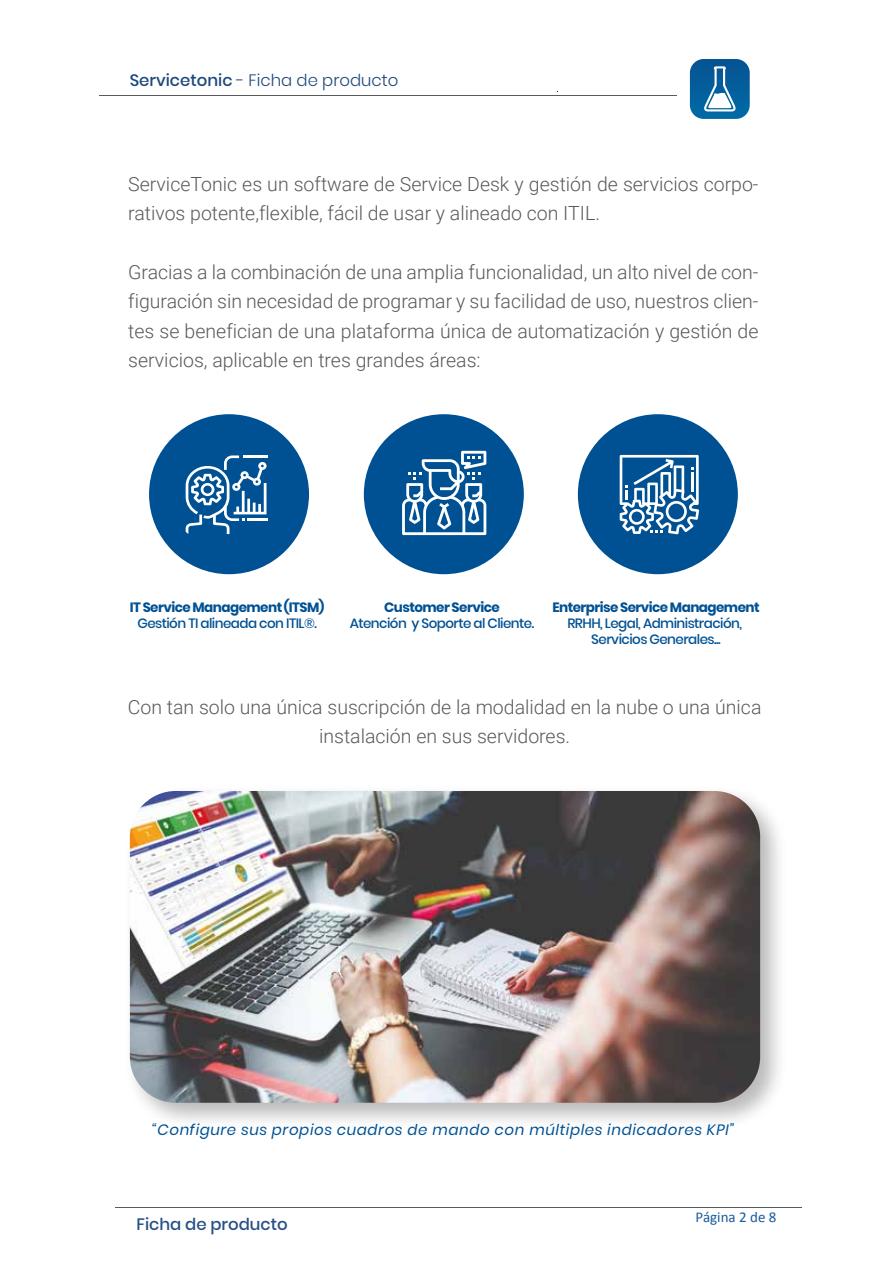
<style>
.page{position:relative;width:893px;height:1263px;background:#fff}
.page>*{position:absolute;margin:0;border:0;box-sizing:border-box;transform-origin:0 0}
.t1{font:300 19.5px/29.4px "Roboto";color:#58595b}
.t2{font:300 16.5px "Poppins";color:#1f497d}
.t3{font:500 16.5px "Poppins";color:#1f497d}
.t4{font:500 16.5px "Poppins";color:#275086}
.t5{font:italic 15px "Poppins";letter-spacing:.04em;color:#005193}
.t6{font:15px "Calibri";color:#005193}
.t7{font:15px "Calibri";color:#1a5a9d}
.t8{font:500 13.5px/16.2px "Poppins";letter-spacing:-.04em;color:#005193;text-align:center}
.t9{font:700 13.5px "Poppins";letter-spacing:-.04em;color:#005193}
.s1{font-weight:500}
</style>
<div class="page">
<hr style="left:99px;top:96px;width:578px;height:1px;background:#58595b">
<svg style="left:690px;top:59px;width:60px;height:60px;background:#347daf"></svg>
<div style="left:149px;top:414px;width:160px;height:160px;background:#005193;border-radius:50%"></div>
<div style="left:364px;top:414px;width:160px;height:160px;background:#005193;border-radius:50%"></div>
<svg style="left:186px;top:455px;width:81px;height:79px"></svg>
<hr style="left:247px;top:518px;width:21px;height:3px;background:#fff">
<hr style="left:243px;top:455px;width:25px;height:3px;background:#fff">
<div style="left:578px;top:414px;width:160px;height:160px;background:#005193;border-radius:50%"></div>
<svg style="left:620px;top:455px;width:79px;height:79px"></svg>
<svg style="left:402px;top:451px;width:84px;height:84px"></svg>
<img style="left:129px;top:807px;width:651px;height:315px">
<img style="left:130px;top:791px;width:630px;height:312px">
<hr style="left:115px;top:1207px;width:686px;height:1px;background:#58595b">
<p class="t2" style="left:130px;top:71px;width:270px"><span class="s1">Servicetonic</span> - Ficha de producto</p>
<p class="t1" style="left:128px;top:168px;width:632px">ServiceTonic es un software de Service Desk y gestión de servicios corpo&shy;rativos potente,flexible, fácil de usar y alineado con ITIL.</p>
<p class="t1" style="left:128px;top:257px;width:632px;text-align:justify">Gracias a la combinación de una amplia funcionalidad, un alto nivel de con&shy;figuración sin necesidad de programar y su facilidad de uso, nuestros clien&shy;tes se benefician de una plataforma única de automatización y gestión de servicios, aplicable en tres grandes áreas:</p>
<p class="t9" style="left:130px;top:599px;width:196px">IT Service Management (ITSM)</p>
<p class="t8" style="left:137px;top:615px;width:181px">Gestión TI alineada con ITIL®.</p>
<p class="t9" style="left:384px;top:599px;width:117px">Customer Service</p>
<p class="t8" style="left:350px;top:615px;width:186px">Atención y Soporte al Cliente.</p>
<p class="t9" style="left:552px;top:599px;width:209px">Enterprise Service Management</p>
<p class="t8" style="left:567px;top:615px;width:176px">RRHH, Legal, Administración,<br>Servicios Generales...</p>
<p class="t1" style="left:128px;top:691px;width:635px;text-align:center">Con tan solo una única suscripción de la modalidad en la nube o una única instalación en sus servidores.</p>
<p class="t5" style="left:152px;top:1121px;width:584px">“Configure sus propios cuadros de mando con múltiples indicadores KPI”</p>
<p class="t4" style="left:137px;top:1215px;width:153px">Ficha de producto</p>
<p class="t7" style="left:696px;top:1208px;width:82px">Página 2 de 8</p>
<p class="t3" style="left:129px;top:1215px;width:153px">Ficha de producto</p>
<p class="t6" style="left:688px;top:1208px;width:82px">Página 2 de 6</p>
</div>
